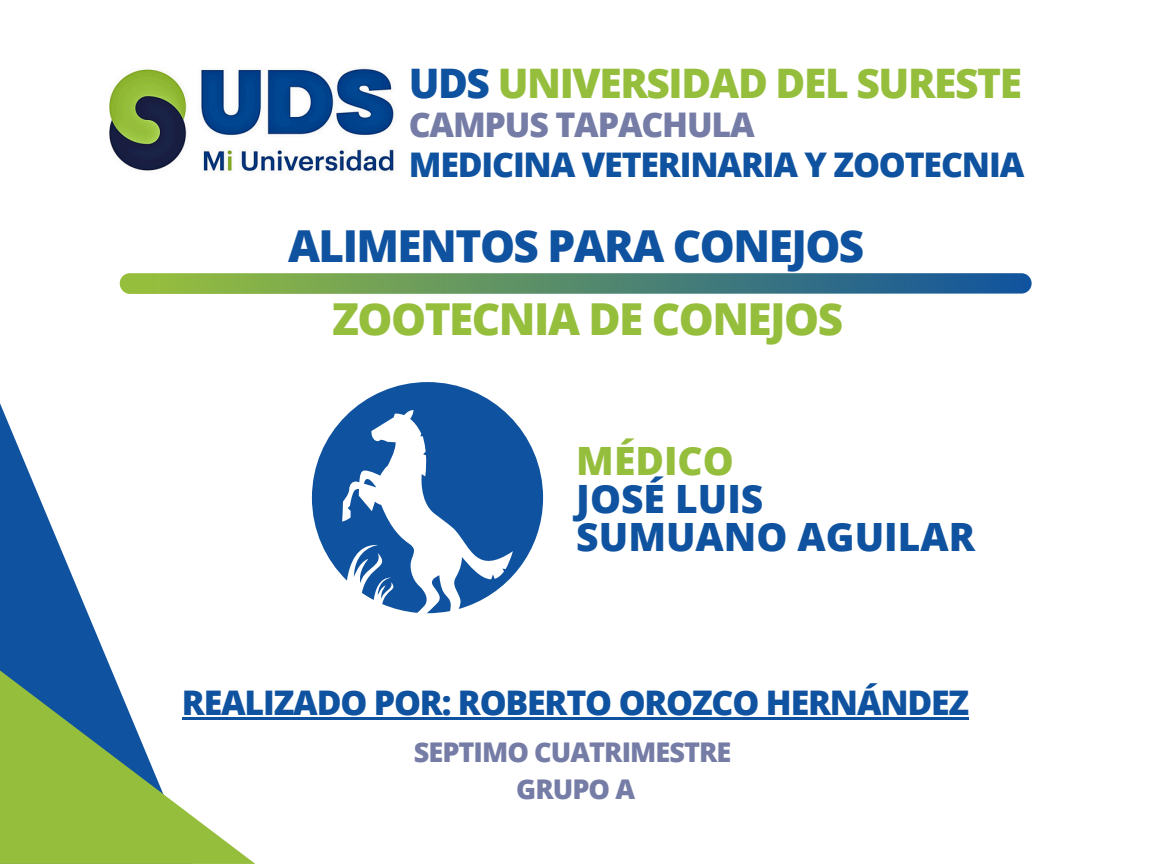
<style>
.page{position:relative;width:1152px;height:864px;background:#fff}
.page>*{position:absolute;margin:0;border:0;box-sizing:border-box;transform-origin:0 0}
.t1{font:800 44.1px "Open Sans";letter-spacing:-.035em;color:#0f529f}
.t2{font:800 44.1px "Open Sans";letter-spacing:-.035em;color:#96be3d}
.t3{font:800 40.8px "Open Sans";letter-spacing:-.035em;color:#96be3d}
.t4{font:800 39px/38.1px "Open Sans";color:#0f529f}
.t5{font:800 33.9px "Open Sans";letter-spacing:-.035em;color:#0f529f}
.t6{font:800 33.9px "Open Sans";letter-spacing:-.035em;color:#757ca6}
.t7{font:800 27.15px "Open Sans";letter-spacing:-.035em;color:#757ca6}
.s1{color:#0f529f}
.s2{color:#96be3d}
</style>
<div class="page">
<div style="left:120px;top:273px;width:912px;height:21px;background:linear-gradient(to right,#9ac13a,#10539e);border-radius:10px"></div>
<hr style="left:182px;top:717px;width:786px;height:3px;background:#0f529f">
<svg style="left:0;top:403px;width:112px;height:267px;fill:#0f529f"></svg>
<svg style="left:0;top:670px;width:255px;height:194px"></svg>
<svg style="left:312px;top:382px;width:231px;height:231px;fill:#0f529f"></svg>
<img style="left:109px;top:68px;width:285px;height:104px">
<h1 class="t3" style="left:409px;top:55px;width:615px"><span class="s1">UDS</span> UNIVERSIDAD DEL SURESTE</h1>
<h1 class="t6" style="left:409px;top:101px;width:348px">CAMPUS TAPACHULA</h1>
<p class="t5" style="left:409px;top:141px;width:617px">MEDICINA VETERINARIA Y ZOOTECNIA</p>
<p class="t1" style="left:288px;top:215px;width:578px">ALIMENTOS PARA CONEJOS</p>
<h1 class="t2" style="left:332px;top:288px;width:513px">ZOOTECNIA DE CONEJOS</h1>
<p class="t4" style="left:576px;top:441px;width:400px"><span class="s2">MÉDICO<br></span>JOSÉ LUIS<br>SUMUANO AGUILAR</p>
<p class="t5" style="left:182px;top:679px;width:789px">REALIZADO POR: ROBERTO OROZCO HERNÁNDEZ</p>
<h3 class="t7" style="left:414px;top:733px;width:319px">SEPTIMO CUATRIMESTRE</h3>
<h3 class="t7" style="left:516px;top:770px;width:120px">GRUPO A</h3>
</div>
